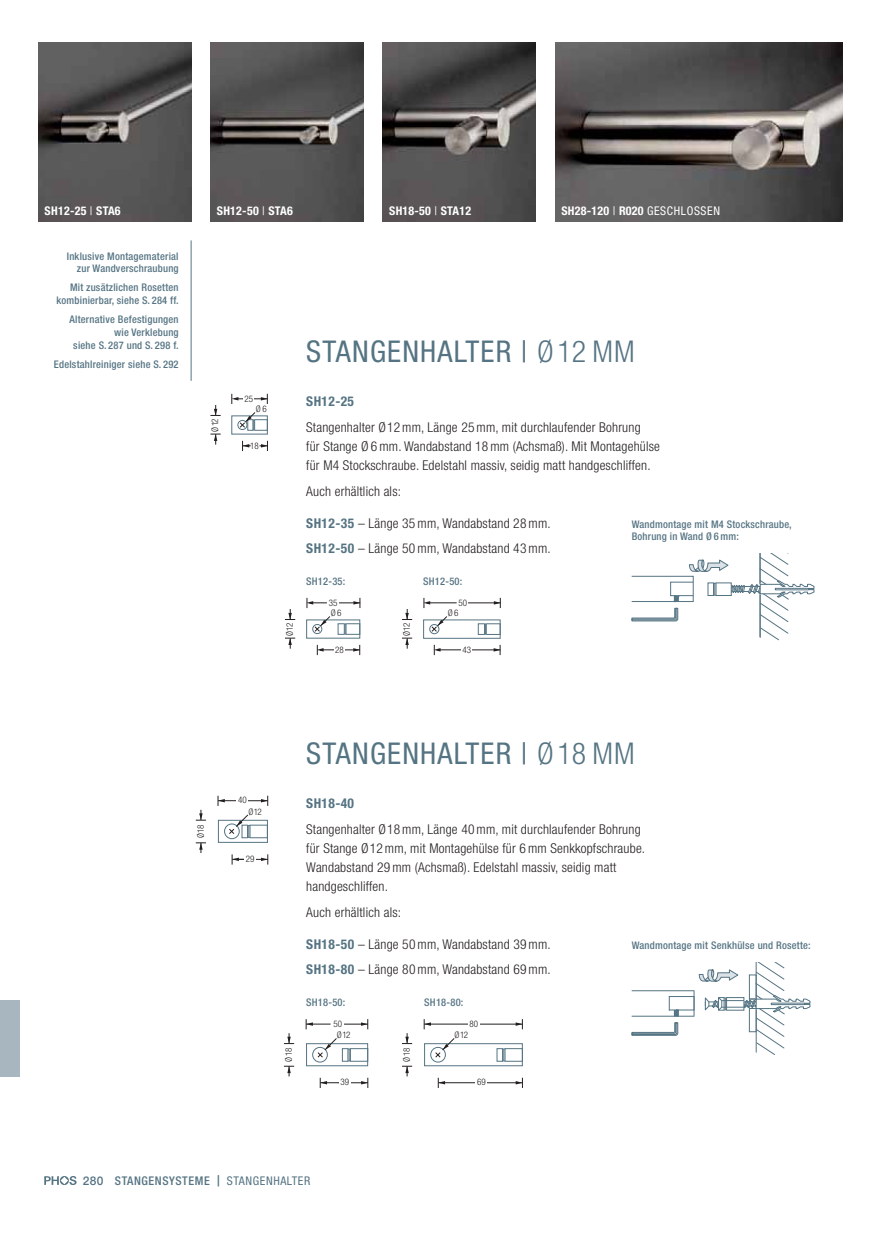
<style>
.page{position:relative;width:872px;height:1234px;background:#fff}
.page>*{position:absolute;margin:0;border:0;box-sizing:border-box;transform-origin:0 0}
.t1{font:condensed 30px "Helvetica Neue LT Std";letter-spacing:.04em;color:#557483}
.t2{font:300 condensed 13.5px/19.2px "Helvetica Neue LT Std";letter-spacing:.015em;color:#231f20}
.t3{font:700 condensed 13.5px "Helvetica Neue LT Std";letter-spacing:.03em;color:#557483}
.t4{font:700 condensed 12px "Helvetica Neue LT Std";letter-spacing:.02em;color:#fff}
.t5{font:500 condensed 12px "Helvetica Neue LT Std";letter-spacing:.05em;color:#557483}
.t6{font:500 condensed 10.5px/12.8px "Helvetica Neue LT Std";letter-spacing:.02em;color:#557483;text-align:right}
.t7{font:300 condensed 9px "Helvetica Neue LT Std";color:#231f20}
.s1{font-weight:400}
.s2{font-weight:300}
.s3{font-weight:700;color:#557483}
.s4{font-stretch:normal}
.s5{font-stretch:normal;font-size:11.25px}
</style>
<div class="page">
<img style="left:210px;top:43px;width:154px;height:178px">
<img style="left:555px;top:43px;width:287px;height:178px">
<img style="left:383px;top:43px;width:153px;height:178px">
<img style="left:38px;top:43px;width:153px;height:178px">
<hr style="left:631px;top:990px;width:63px;height:1px;background:#557483">
<svg style="left:693px;top:962px;width:117px;height:92px"></svg>
<hr style="left:631px;top:1015px;width:63px;height:1px;background:#557483">
<div style="left:669px;top:996px;width:25px;height:13px;border:1px solid #557483"></div>
<svg style="left:631px;top:996px;width:48px;height:39px"></svg>
<svg style="left:285px;top:637px;width:10px;height:11px"></svg>
<svg style="left:285px;top:609px;width:10px;height:11px"></svg>
<svg style="left:306px;top:597px;width:55px;height:11px"></svg>
<div style="left:328px;top:599px;width:10px;height:7px;background:#fff"></div>
<svg style="left:317px;top:644px;width:43px;height:11px"></svg>
<div style="left:334px;top:646px;width:10px;height:7px;background:#fff"></div>
<svg style="left:306px;top:616px;width:54px;height:22px"></svg>
<svg style="left:402px;top:637px;width:10px;height:11px"></svg>
<svg style="left:402px;top:609px;width:10px;height:11px"></svg>
<hr style="left:460px;top:602px;width:40px;height:1px;background:#231f20">
<svg style="left:494px;top:597px;width:7px;height:11px"></svg>
<svg style="left:423px;top:597px;width:33px;height:11px"></svg>
<div style="left:458px;top:599px;width:10px;height:7px;background:#fff"></div>
<svg style="left:423px;top:616px;width:78px;height:39px"></svg>
<svg style="left:210px;top:433px;width:11px;height:11px"></svg>
<svg style="left:210px;top:405px;width:11px;height:11px"></svg>
<hr style="left:238px;top:398px;width:30px;height:1px;background:#231f20">
<svg style="left:261px;top:394px;width:7px;height:10px"></svg>
<svg style="left:231px;top:394px;width:7px;height:10px"></svg>
<div style="left:244px;top:395px;width:10px;height:8px;background:#fff"></div>
<svg style="left:231px;top:412px;width:37px;height:39px"></svg>
<div style="left:631px;top:576px;width:62px;height:25px;border:1px solid #557483"></div>
<svg style="left:631px;top:595px;width:48px;height:26px"></svg>
<svg style="left:689px;top:553px;width:125px;height:87px"></svg>
<hr style="left:475px;top:1023px;width:47px;height:1px;background:#231f20">
<hr style="left:424px;top:1023px;width:47px;height:1px;background:#231f20">
<svg style="left:515px;top:1019px;width:8px;height:10px"></svg>
<svg style="left:424px;top:1019px;width:7px;height:10px"></svg>
<div style="left:468px;top:1019px;width:11px;height:8px;background:#fff"></div>
<svg style="left:402px;top:1065px;width:10px;height:11px"></svg>
<svg style="left:402px;top:1033px;width:10px;height:11px"></svg>
<hr style="left:477px;top:1082px;width:45px;height:1px;background:#231f20">
<hr style="left:438px;top:1082px;width:46px;height:1px;background:#231f20">
<svg style="left:516px;top:1077px;width:7px;height:10px"></svg>
<svg style="left:438px;top:1077px;width:7px;height:10px"></svg>
<div style="left:475px;top:1078px;width:12px;height:8px;background:#fff"></div>
<svg style="left:424px;top:1038px;width:99px;height:28px"></svg>
<hr style="left:338px;top:1023px;width:30px;height:1px;background:#231f20">
<svg style="left:361px;top:1019px;width:7px;height:10px"></svg>
<svg style="left:306px;top:1019px;width:24px;height:10px"></svg>
<div style="left:332px;top:1019px;width:11px;height:8px;background:#fff"></div>
<svg style="left:284px;top:1065px;width:10px;height:11px"></svg>
<svg style="left:284px;top:1033px;width:10px;height:11px"></svg>
<hr style="left:338px;top:1082px;width:30px;height:1px;background:#231f20">
<svg style="left:361px;top:1077px;width:7px;height:10px"></svg>
<svg style="left:320px;top:1077px;width:18px;height:10px"></svg>
<div style="left:339px;top:1078px;width:11px;height:8px;background:#fff"></div>
<svg style="left:306px;top:1038px;width:62px;height:28px"></svg>
<hr style="left:238px;top:800px;width:30px;height:1px;background:#231f20">
<svg style="left:261px;top:795px;width:7px;height:10px"></svg>
<svg style="left:218px;top:795px;width:18px;height:10px"></svg>
<div style="left:237px;top:796px;width:11px;height:8px;background:#fff"></div>
<svg style="left:196px;top:842px;width:10px;height:10px"></svg>
<svg style="left:196px;top:809px;width:10px;height:11px"></svg>
<hr style="left:238px;top:858px;width:30px;height:1px;background:#231f20">
<svg style="left:261px;top:854px;width:7px;height:10px"></svg>
<svg style="left:232px;top:854px;width:12px;height:10px"></svg>
<div style="left:244px;top:855px;width:12px;height:8px;background:#fff"></div>
<svg style="left:218px;top:814px;width:50px;height:28px"></svg>
<hr style="left:191px;top:240px;width:1px;height:141px;background:#557483">
<svg style="left:44px;top:1176px;width:33px;height:8px"></svg>
<div style="left:0;top:999px;width:19px;height:77px;background:#a7b6bf"></div>
<p class="t4" style="left:45px;top:204px;width:78px">SH12-25 <span class="s1">|</span> STA6</p>
<p class="t4" style="left:217px;top:204px;width:78px">SH12-50 <span class="s1">|</span> STA6</p>
<p class="t4" style="left:561px;top:204px;width:160px">SH28-120 <span class="s1">|</span> R020 <span class="s1">GESCHLOSSEN</span></p>
<p class="t4" style="left:389px;top:204px;width:84px">SH18-50 <span class="s1">|</span> STA12</p>
<p class="t6" style="left:67px;top:251px;width:113px">Inklusive Montagematerial zur Wandverschraubung</p>
<p class="t6" style="left:57px;top:282px;width:124px">Mit zusätzlichen Rosetten kombinierbar, siehe S. 284 ff.</p>
<p class="t6" style="left:69px;top:314px;width:111px">Alternative Befestigungen wie Verklebung<br>siehe S. 287 und S. 298 f.</p>
<p class="t6" style="left:54px;top:359px;width:126px">Edelstahlreiniger siehe S. 292</p>
<p class="t7" style="left:212px;top:432px;width:15px;rotate:-90deg">Ø 12</p>
<p class="t7" style="left:244px;top:395px;width:10px">25</p>
<p class="t7" style="left:256px;top:406px;width:12px">Ø 6</p>
<p class="t7" style="left:250px;top:442px;width:10px">18</p>
<p class="t7" style="left:286px;top:635px;width:15px;rotate:-90deg">Ø 12</p>
<h1 class="t1" style="left:306px;top:340px;width:330px">STANGENHALTER | <span class="s2">Ø 12 MM</span></h1>
<p class="t3" style="left:306px;top:394px;width:49px">SH12-25</p>
<p class="t2" style="left:306px;top:419px;width:355px">Stangenhalter Ø 12 mm, Länge 25 mm, mit durchlaufender Bohrung<br>für Stange Ø 6 mm. Wandabstand 18 mm (Achsmaß). Mit Montagehülse für M4 Stockschraube. Edelstahl massiv, seidig matt handgeschliffen.</p>
<p class="t2" style="left:306px;top:483px;width:96px">Auch erhältlich als:</p>
<p class="t2" style="left:306px;top:511px;width:246px;line-height:25.5px"><span class="s3">SH12-35</span> – Länge 35 mm, Wandabstand 28 mm.<br><span class="s3">SH12-50</span> – Länge 50 mm, Wandabstand 43 mm.</p>
<p class="t6" style="left:631px;top:518px;width:161px;text-align:left">Wandmontage mit M4 Stockschraube,<br>Bohrung in Wand Ø 6 mm:</p>
<p class="t6" style="left:306px;top:576px;width:41px">SH12-35:</p>
<p class="t6" style="left:423px;top:576px;width:41px">SH12-50:</p>
<p class="t7" style="left:329px;top:599px;width:10px">35</p>
<p class="t7" style="left:458px;top:599px;width:10px">50</p>
<p class="t7" style="left:331px;top:610px;width:12px">Ø 6</p>
<p class="t7" style="left:448px;top:610px;width:12px">Ø 6</p>
<p class="t7" style="left:403px;top:635px;width:15px;rotate:-90deg">Ø 12</p>
<p class="t7" style="left:335px;top:646px;width:10px">28</p>
<p class="t7" style="left:462px;top:646px;width:10px">43</p>
<p class="t7" style="left:197px;top:838px;width:15px;rotate:-90deg">Ø 18</p>
<p class="t7" style="left:238px;top:796px;width:10px">40</p>
<p class="t7" style="left:248px;top:808px;width:15px">Ø 12</p>
<p class="t7" style="left:246px;top:855px;width:10px">29</p>
<p class="t7" style="left:285px;top:1061px;width:15px;rotate:-90deg">Ø 18</p>
<h1 class="t1" style="left:306px;top:742px;width:330px">STANGENHALTER | <span class="s2">Ø 18 MM</span></h1>
<p class="t3" style="left:306px;top:795px;width:49px">SH18-40</p>
<p class="t2" style="left:306px;top:821px;width:340px">Stangenhalter Ø 18 mm, Länge 40 mm, mit durchlaufender Bohrung für Stange Ø 12 mm, mit Montagehülse für 6 mm Senkkopfschraube.<br>Wandabstand 29 mm (Achsmaß). Edelstahl massiv, seidig matt handgeschliffen.</p>
<p class="t2" style="left:306px;top:904px;width:96px">Auch erhältlich als:</p>
<p class="t2" style="left:306px;top:932px;width:246px;line-height:25.5px"><span class="s3">SH18-50</span> – Länge 50 mm, Wandabstand 39 mm.<br><span class="s3">SH18-80</span> – Länge 80 mm, Wandabstand 69 mm.</p>
<p class="t6" style="left:631px;top:939px;width:180px">Wandmontage mit Senkhülse und Rosette:</p>
<p class="t6" style="left:306px;top:997px;width:41px">SH18-50:</p>
<p class="t6" style="left:424px;top:997px;width:41px">SH18-80:</p>
<p class="t7" style="left:333px;top:1020px;width:10px">50</p>
<p class="t7" style="left:469px;top:1020px;width:10px">80</p>
<p class="t7" style="left:337px;top:1031px;width:15px">Ø 12</p>
<p class="t7" style="left:454px;top:1031px;width:15px">Ø 12</p>
<p class="t7" style="left:403px;top:1061px;width:15px;rotate:-90deg">Ø 18</p>
<p class="t7" style="left:340px;top:1078px;width:10px">39</p>
<p class="t7" style="left:477px;top:1078px;width:10px">69</p>
<p class="t5" style="left:83px;top:1176px;width:229px"><span class="s4">280</span> STANGENSYSTEME <span class="s5">|</span> <span class="s1">STANGENHALTER</span></p>
</div>
